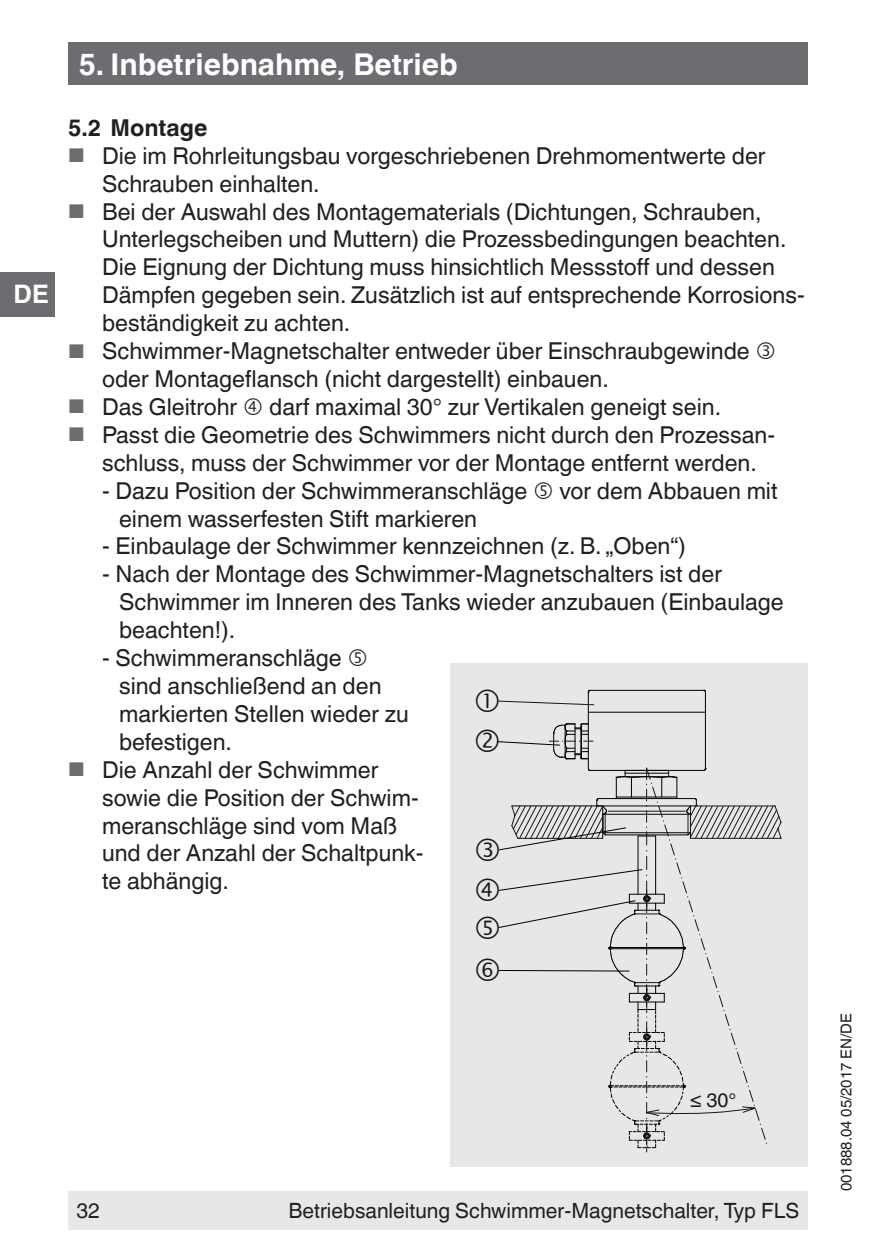
<style>
.page{position:relative;width:893px;height:1259px;background:#fff}
.page>*{position:absolute;margin:0;border:0;box-sizing:border-box;transform-origin:0 0}
.t1{font:700 30px "Helvetica World";color:#fff}
.t2{font:700 25.5px "Helvetica World";color:#fff}
.t3{font:23.4px/27.9px "Helvetica World";color:#231f20}
.t4{font:700 23.4px "Helvetica World";color:#231f20}
.t5{font:21px "Helvetica World";color:#231f20}
.t6{font:19.5px "Helvetica World";color:#171717}
.t7{font:15px "Helvetica World";color:#231f20}
.s1{font-size:19.8px;color:#6c6d70}
</style>
<div class="page">
<div style="left:68px;top:1191px;width:740px;height:38px;background:#e6e7e9"></div>
<div style="left:68px;top:43px;width:740px;height:42px;background:#6c6d70"></div>
<div style="left:0;top:272px;width:55px;height:44px;background:#6c6d70"></div>
<div style="left:451px;top:663px;width:357px;height:503px;background:#e6e7e9"></div>
<hr style="left:588px;top:692px;width:1px;height:77px;background:#000">
<hr style="left:705px;top:692px;width:1px;height:77px;background:#000">
<hr style="left:590px;top:690px;width:114px;height:1px;background:#000">
<hr style="left:588px;top:711px;width:117px;height:1px;background:#000">
<svg style="left:497px;top:689px;width:98px;height:22px"></svg>
<svg style="left:497px;top:723px;width:96px;height:37px"></svg>
<svg style="left:498px;top:768px;width:284px;height:384px"></svg>
<p class="t2" style="left:13px;top:280px;width:37px">DE</p>
<p class="t1" style="left:79px;top:47px;width:381px">5. Inbetriebnahme, Betrieb</p>
<p class="t4" style="left:68px;top:114px;width:141px">5.2 Montage</p>
<p class="t3" style="left:102px;top:142px;width:665px;text-indent:-34px"><span class="s1">■</span> Die im Rohrleitungsbau vorgeschriebenen Drehmomentwerte der<br>Schrauben einhalten.</p>
<p class="t3" style="left:102px;top:197px;width:704px;text-indent:-34px"><span class="s1">■</span> Bei der Auswahl des Montagematerials (Dichtungen, Schrauben, Unterlegscheiben und Muttern) die Prozessbedingungen beachten.<br>Die Eignung der Dichtung muss hinsichtlich Messstoff und dessen Dämpfen gegeben sein. Zusätzlich ist auf entsprechende Korrosions&shy;beständigkeit zu achten.</p>
<p class="t3" style="left:102px;top:337px;width:649px;text-indent:-34px"><span class="s1">■</span> Schwimmer-Magnetschalter entweder über Einschraubgewinde oder Montageflansch (nicht dargestellt) einbauen.</p>
<p class="t3" style="left:68px;top:393px;width:171px"><span class="s1">■</span> Das Gleitrohr</p>
<p class="t3" style="left:269px;top:393px;width:453px">darf maximal 30° zur Vertikalen geneigt sein.</p>
<p class="t3" style="left:102px;top:421px;width:675px;text-indent:-34px"><span class="s1">■</span> Passt die Geometrie des Schwimmers nicht durch den Prozessan&shy;schluss, muss der Schwimmer vor der Montage entfernt werden.</p>
<p class="t3" style="left:102px;top:476px;width:427px">- Dazu Position der Schwimmeranschläge</p>
<p class="t3" style="left:559px;top:476px;width:220px">vor dem Abbauen mit</p>
<p class="t3" style="left:119px;top:504px;width:359px">einem wasserfesten Stift markieren</p>
<p class="t3" style="left:102px;top:532px;width:585px">- Einbaulage der Schwimmer kennzeichnen (z. B. „Oben“)</p>
<p class="t3" style="left:119px;top:560px;width:666px;text-indent:-17px">- Nach der Montage des Schwimmer-Magnetschalters ist der<br>Schwimmer im Inneren des Tanks wieder anzubauen (Einbaulage beachten!).</p>
<p class="t3" style="left:119px;top:644px;width:291px;text-indent:-17px">- Schwimmeranschläge<br>sind anschließend an den markierten Stellen wieder zu befestigen.</p>
<p class="t3" style="left:102px;top:755px;width:323px;text-indent:-34px"><span class="s1">■</span> Die Anzahl der Schwimmer sowie die Position der Schwim&shy;meranschläge sind vom Maß und der Anzahl der Schaltpunk&shy;te abhängig.</p>
<p class="t6" style="left:690px;top:1089px;width:48px">≤ 30°</p>
<p class="t5" style="left:77px;top:1198px;width:25px">32</p>
<p class="t5" style="left:288px;top:1198px;width:512px">Betriebsanleitung Schwimmer-Magnetschalter, Typ FLS</p>
<p class="t7" style="left:838px;top:1191px;width:179px;rotate:-90deg">001888.04 05/2017 EN/DE</p>
</div>
